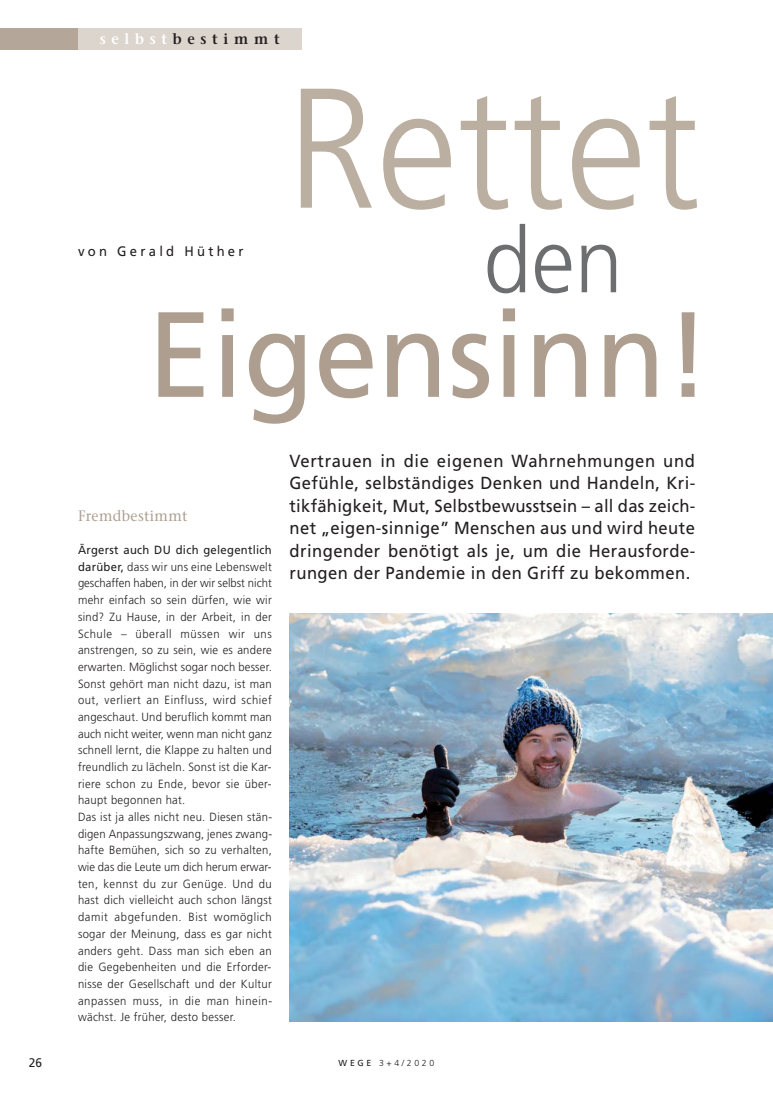
<style>
.page{position:relative;width:773px;height:1099px;background:#fff}
.page>*{position:absolute;margin:0;border:0;box-sizing:border-box;transform-origin:0 0}
.t1{font:300 170.38px "Frutiger";color:#bbafa1;scale:.95 1}
.t2{font:121px "Frutiger";color:#ad9e8f;scale:.95 1}
.t3{font:300 91.12px "Frutiger";color:#6d6e70;scale:.95 1}
.t4{font:17.5px/22.5px "Frutiger";letter-spacing:.025em;color:#231f20;text-align:justify;scale:.95 1}
.t5{font:600 15px "Stone Serif Std";letter-spacing:.4em;color:#231f20;scale:.95 1}
.t6{font:500 15px "Stone Serif Std";letter-spacing:.025em;color:#ad9e8f;scale:.95 1}
.t7{font:13.75px "Frutiger";letter-spacing:.25em;color:#231f20;scale:.95 1}
.t8{font:12.5px "Frutiger";color:#231f20;scale:.95 1}
.t9{font:300 11.88px/16.6px "Frutiger";letter-spacing:.025em;color:#231f20;scale:.95 1}
.t10{font:300 8.75px "Frutiger";color:#231f20}
.s1{color:#fff}
.s2{font-weight:400}
</style>
<div class="page">
<div style="left:0;top:28px;width:301px;height:22px;background:#b4a698"></div>
<div style="left:78px;top:28px;width:223px;height:22px;background:#dcd5cd"></div>
<img style="left:289px;top:613px;width:483px;height:407px">
<p class="t5" style="left:100px;top:30px;width:191px"><span class="s1">selbst</span>bestimmt</p>
<p class="t7" style="left:78px;top:246px;width:176px">von Gerald Hüther</p>
<h1 class="t1" style="left:286px;top:80px;width:437px">Rettet</h1>
<h3 class="t3" style="left:483px;top:224px;width:148px">den</h3>
<h2 class="t2" style="left:148px;top:306px;width:593px">Eigensinn!</h2>
<p class="t6" style="left:78px;top:509px;width:117px">Fremdbestimmt</p>
<p class="t9" style="left:78px;top:542px;width:206px"><span class="s2">Ärgerst auch DU dich gelegentlich darüber,</span> dass wir uns eine Lebenswelt geschaffen haben, in der wir selbst nicht mehr einfach so sein dürfen, wie wir sind? Zu Hause, in der Arbeit, in der Schule – überall müssen wir uns anstrengen, so zu sein, wie es andere erwarten. Möglichst sogar noch besser.<br>Sonst gehört man nicht dazu, ist man out, verliert an Einfluss, wird schief angeschaut. Und beruflich kommt man auch nicht weiter, wenn man nicht ganz schnell lernt, die Klappe zu halten und freundlich zu lächeln. Sonst ist die Kar&shy;riere schon zu Ende, bevor sie über&shy;haupt begonnen hat.<br>Das ist ja alles nicht neu. Diesen stän&shy;digen Anpassungszwang, jenes zwang&shy;hafte Bemühen, sich so zu verhalten, wie das die Leute um dich herum erwar&shy;ten, kennst du zur Genüge. Und du hast dich vielleicht auch schon längst damit abgefunden. Bist womöglich sogar der Meinung, dass es gar nicht anders geht. Dass man sich eben an die Gegebenheiten und die Erforder&shy;nisse der Gesellschaft und der Kultur anpassen muss, in die man hinein&shy;wächst. Je früher, desto besser.</p>
<p class="t4" style="left:289px;top:451px;width:428px">Vertrauen in die eigenen Wahrnehmungen und Gefühle, selbständiges Denken und Handeln, Kri&shy;tikfähigkeit, Mut, Selbstbewusstsein – all das zeich&shy;net „eigen-sinnige” Menschen aus und wird heute dringender benötigt als je, um die Herausforde&shy;rungen der Pandemie in den Griff zu bekommen.</p>
<p class="t8" style="left:29px;top:1057px;width:16px">26</p>
<p class="t10" style="left:338px;top:1059px;width:97px"><span class="s2">WEGE</span> 3+4/2020</p>
</div>
